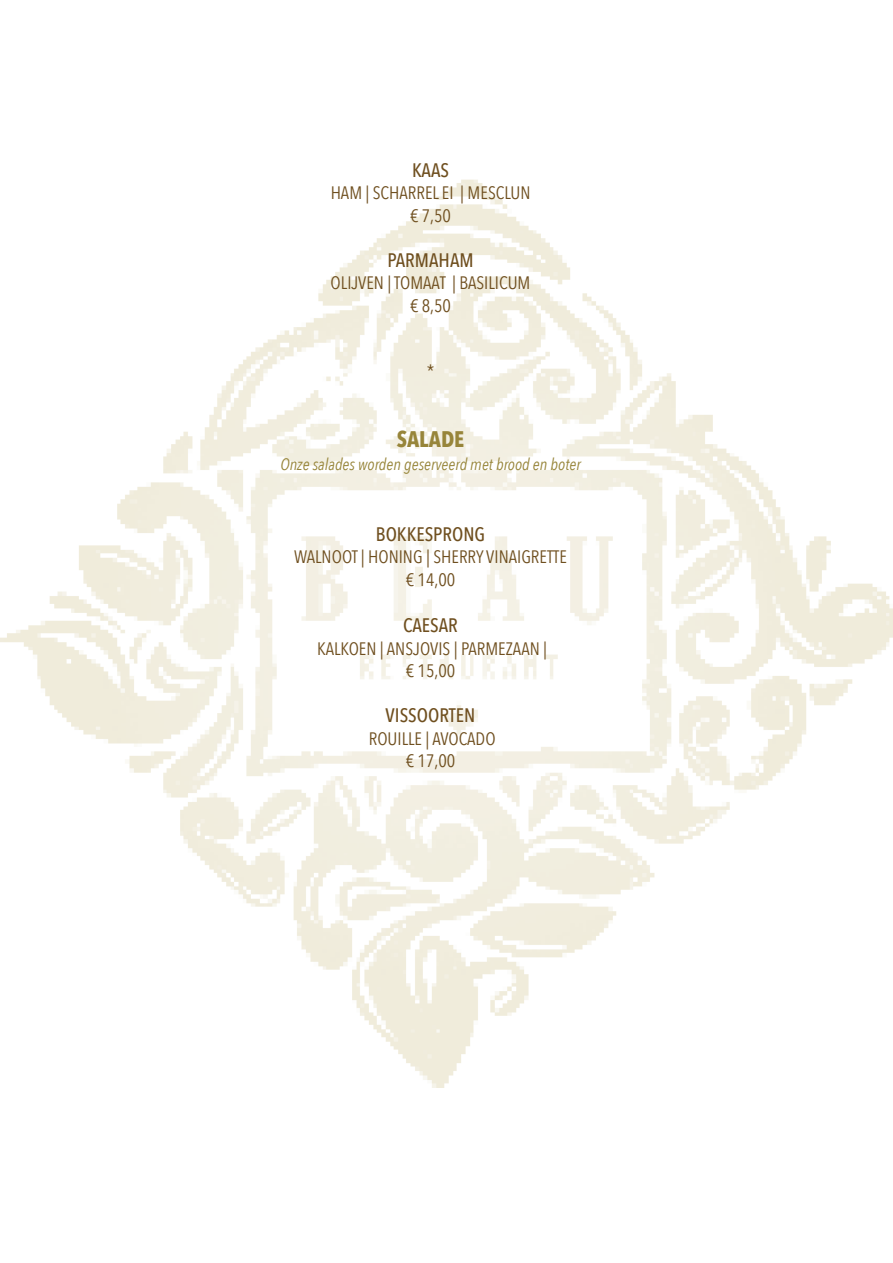
<style>
.page{position:relative;width:893px;height:1263px;background:#fff}
.page>*{position:absolute;margin:0;border:0;box-sizing:border-box;transform-origin:0 0}
.t1{font:700 22.5px "Avenir Next Condensed";color:#97853a}
.t2{font:500 19.5px "Avenir Next Condensed";color:#6f4f1f}
.t3{font:18px/22.5px "Avenir Next Condensed";color:#6f4f1f;text-align:center}
.t4{font:italic 16.5px "Avenir Next Condensed";color:#97853a}
</style>
<div class="page">
<img style="left:0;top:179px;width:893px;height:908px">
<p class="t2" style="left:412px;top:158px;width:39px">KAAS</p>
<p class="t3" style="left:331px;top:181px;width:201px">HAM | SCHARREL EI | MESCLUN € 7,50</p>
<p class="t2" style="left:387px;top:248px;width:88px">PARMAHAM</p>
<p class="t3" style="left:331px;top:271px;width:201px">OLĲVEN | TOMAAT | BASILICUM € 8,50</p>
<p class="t3" style="left:427px;top:358px;width:9px">*</p>
<p class="t1" style="left:397px;top:425px;width:69px">SALADE</p>
<p class="t4" style="left:280px;top:455px;width:302px">Onze salades worden geserveerd met brood en boter</p>
<p class="t2" style="left:376px;top:522px;width:111px">BOKKESPRONG</p>
<p class="t3" style="left:294px;top:545px;width:274px">WALNOOT | HONING | SHERRY VINAIGRETTE € 14,00</p>
<p class="t2" style="left:403px;top:614px;width:56px">CAESAR</p>
<p class="t3" style="left:317px;top:636px;width:231px">KALKOEN | ANSJOVIS | PARMEZAAN | € 15,00</p>
<p class="t2" style="left:386px;top:704px;width:91px">VISSOORTEN</p>
<p class="t3" style="left:369px;top:726px;width:128px">ROUILLE | AVOCADO € 17,00</p>
</div>
